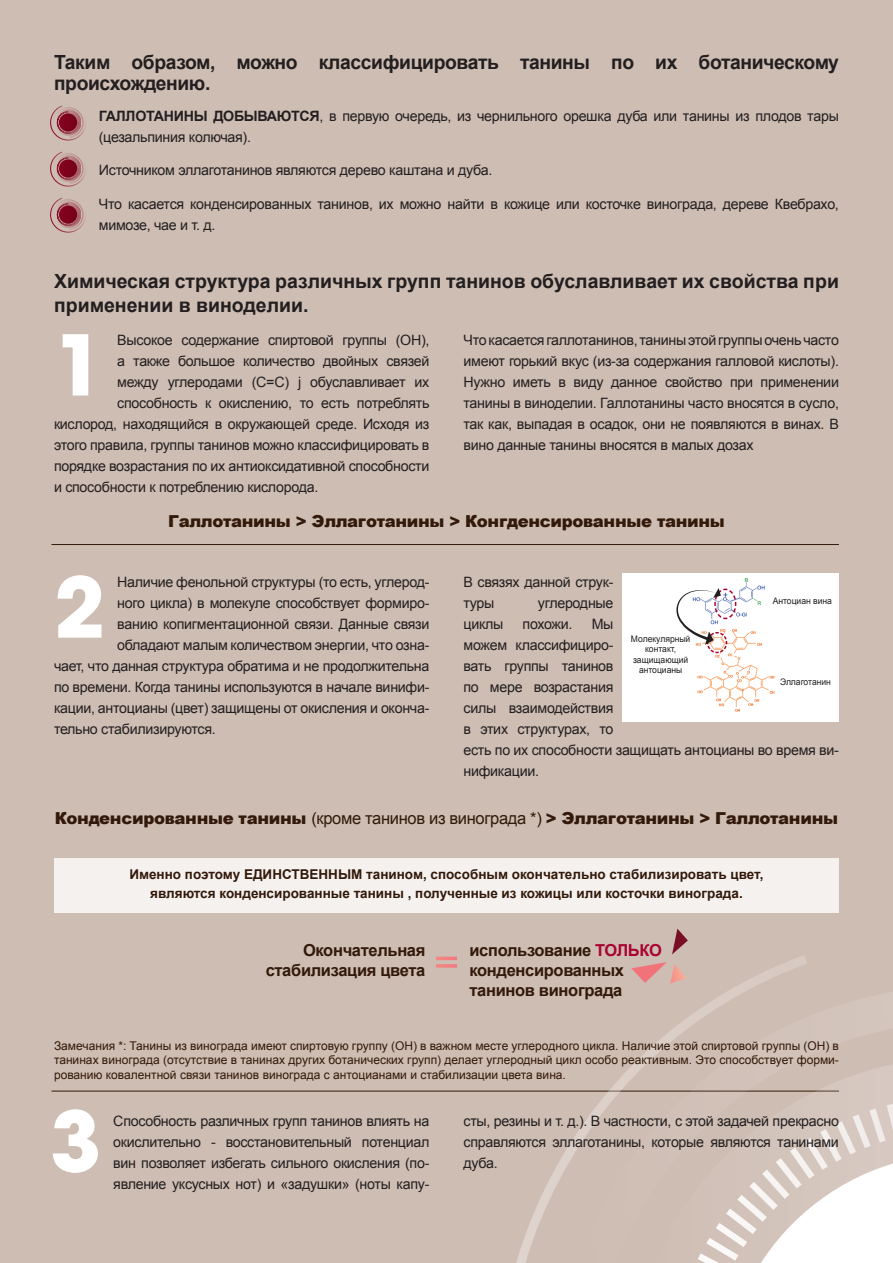
<style>
.page{position:relative;width:893px;height:1263px;background:#cebdb3}
.page>*{position:absolute;margin:0;border:0;box-sizing:border-box;transform-origin:0 0}
.t1{font:700 82.8px "ITC Avant Garde Std";color:#fff}
.t2{font:700 35.85px "Avant Garde IT Cby BT";color:#fff}
.t3{font:700 19.5px/21px "Arial";letter-spacing:-.015em;color:#231f20}
.t4{font:900 16.5px "Arial";letter-spacing:-.02em;color:#331909}
.t5{font:700 16.5px/19.8px "Arial";letter-spacing:-.02em;color:#331909}
.t6{font:14.25px/21px "Arial";letter-spacing:-.02em;color:#231f20}
.t7{font:700 13.5px/19.5px "Arial";color:#331909;text-align:center}
.t8{font:12px/14.4px "Arial";color:#331909;text-align:justify}
.t9{font:9px/10.5px "Arial";color:#231f20;text-align:center;scale:.95 1}
.s1{font-weight:700}
.s2{font-weight:400}
.s3{color:#a90332}
</style>
<div class="page">
<hr style="left:51px;top:544px;width:788px;height:1px;background:#331909">
<hr style="left:51px;top:1091px;width:788px;height:1px;background:#331909">
<svg style="left:443px;top:954px;width:450px;height:309px"></svg>
<svg style="left:660px;top:1089px;width:233px;height:174px"></svg>
<div style="left:54px;top:857px;width:785px;height:55px;background:#f5f1ef"></div>
<svg style="left:672px;top:929px;width:16px;height:25px"></svg>
<svg style="left:631px;top:962px;width:55px;height:22px"></svg>
<svg style="left:50px;top:106px;width:36px;height:35px"></svg>
<svg style="left:59px;top:113px;width:18px;height:19px"></svg>
<svg style="left:50px;top:152px;width:36px;height:35px"></svg>
<svg style="left:59px;top:159px;width:18px;height:19px"></svg>
<svg style="left:50px;top:198px;width:36px;height:35px"></svg>
<svg style="left:59px;top:205px;width:18px;height:19px"></svg>
<div style="left:622px;top:573px;width:217px;height:148px;background:#fff"></div>
<img style="left:697px;top:578px;width:78px;height:134px">
<svg style="left:676px;top:588px;width:61px;height:66px"></svg>
<p class="t3" style="left:54px;top:53px;width:786px">Таким образом, можно классифицировать танины по их ботаническому происхождению.</p>
<p class="t6" style="left:99px;top:105px;width:741px"><span class="s1">ГАЛЛОТАНИНЫ ДОБЫВАЮТСЯ</span>, в первую очередь, из чернильного орешка дуба или танины из плодов тары (цезальпиния колючая).</p>
<p class="t6" style="left:99px;top:160px;width:395px">Источником эллаготанинов являются дерево каштана и дуба.</p>
<p class="t6" style="left:99px;top:194px;width:742px">Что касается конденсированных танинов, их можно найти в кожице или косточке винограда, дереве Квебрахо, мимозе, чае и т. д.</p>
<p class="t3" style="left:54px;top:270px;width:786px;line-height:24px">Химическая структура различных групп танинов обуславливает их свойства при применении в виноделии.</p>
<p class="t6" style="left:117px;top:329px;width:314px">Высокое содержание спиртовой группы (OH),</p>
<p class="t6" style="left:117px;top:350px;width:314px">а также большое количество двойных связей</p>
<p class="t6" style="left:117px;top:371px;width:314px">между углеродами (C=C) j обуславливает их</p>
<p class="t6" style="left:117px;top:392px;width:314px">способность к окислению, то есть потреблять</p>
<p class="t6" style="left:54px;top:413px;width:377px">кислород, находящийся в окружающей среде. Исходя из</p>
<p class="t6" style="left:54px;top:434px;width:377px">этого правила, группы танинов можно классифицировать в</p>
<p class="t6" style="left:54px;top:455px;width:377px">порядке возрастания по их антиоксидативной способности</p>
<p class="t6" style="left:54px;top:476px;width:266px">и способности к потреблению кислорода.</p>
<p class="t1" style="left:54px;top:311px;width:53px">1</p>
<p class="t6" style="left:463px;top:329px;width:377px;text-align:justify">Что касается галлотанинов, танины этой группы очень часто имеют горький вкус (из-за содержания галловой кислоты).<br>Нужно иметь в виду данное свойство при применении танины в виноделии. Галлотанины часто вносятся в сусло, так как, выпадая в осадок, они не появляются в винах. В вино данные танины вносятся в малых дозах</p>
<p class="t4" style="left:168px;top:509px;width:558px">Галлотанины &gt; Эллаготанины &gt; Конгденсированные танины</p>
<p class="t1" style="left:54px;top:553px;width:53px">2</p>
<p class="t6" style="left:117px;top:571px;width:314px">Наличие фенольной структуры (то есть, углерод-</p>
<p class="t6" style="left:117px;top:592px;width:314px">ного цикла) в молекуле способствует формиро-</p>
<p class="t6" style="left:117px;top:613px;width:314px">ванию копигментационной связи. Данные связи</p>
<p class="t6" style="left:117px;top:634px;width:314px">обладают малым количеством энергии, что озна-</p>
<p class="t6" style="left:54px;top:655px;width:377px">чает, что данная структура обратима и не продолжительна</p>
<p class="t6" style="left:54px;top:676px;width:377px">по времени. Когда танины используются в начале винифи-</p>
<p class="t6" style="left:54px;top:697px;width:377px">кации, антоцианы (цвет) защищены от окисления и оконча-</p>
<p class="t6" style="left:54px;top:718px;width:163px">тельно стабилизируются.</p>
<p class="t6" style="left:463px;top:571px;width:151px">В связях данной струк&shy;туры</p>
<p class="t6" style="left:538px;top:592px;width:77px">углеродные</p>
<p class="t9" style="left:773px;top:595px;width:64px">Антоциан вина</p>
<p class="t6" style="left:463px;top:613px;width:377px;text-indent:128px">Мы<br>можем классифициро-<br>вать группы танинов<br>по мере возрастания<br>силы взаимодействия<br>в этих структурах, то<br>есть по их способности защищать антоцианы во время ви&shy;нификации.</p>
<p class="t6" style="left:463px;top:613px;width:41px">циклы</p>
<p class="t6" style="left:523px;top:613px;width:51px">похожи.</p>
<p class="t9" style="left:631px;top:634px;width:64px">Молекулярный контакт, защищающий антоцианы</p>
<p class="t9" style="left:780px;top:676px;width:55px">Эллаготанин</p>
<p class="t4" style="left:55px;top:806px;width:785px">Конденсированные танины <span class="s2">(кроме танинов из винограда *)</span> &gt; Эллаготанины &gt; Галлотанины</p>
<p class="t7" style="left:129px;top:865px;width:636px">Именно поэтому ЕДИНСТВЕННЫМ танином, способным окончательно стабилизировать цвет, являются конденсированные танины , полученные из кожицы или косточки винограда.</p>
<p class="t5" style="left:303px;top:941px;width:124px">Окончательная</p>
<p class="t5" style="left:266px;top:961px;width:161px">стабилизация цвета</p>
<p class="t2" style="left:432px;top:938px;width:31px">=</p>
<p class="t5" style="left:469px;top:941px;width:194px">использование <span class="s3">ТОЛЬКО </span>конденсированных</p>
<p class="t5" style="left:469px;top:980px;width:155px">танинов винограда</p>
<p class="t8" style="left:54px;top:1039px;width:786px">Замечания *: Танины из винограда имеют спиртовую группу (OH) в важном месте углеродного цикла. Наличие этой спиртовой группы (OH) в танинах винограда (отсутствие в танинах других ботанических групп) делает углеродный цикл особо реактивным. Это способствует форми&shy;рованию ковалентной связи танинов винограда с антоцианами и стабилизации цвета вина.</p>
<p class="t1" style="left:50px;top:1087px;width:53px">3</p>
<p class="t6" style="left:113px;top:1110px;width:318px;text-align:justify">Способность различных групп танинов влиять на окислительно - восстановительный потенциал вин позволяет избегать сильного окисления (по-</p>
<p class="t6" style="left:113px;top:1173px;width:318px">явление уксусных нот) и «задушки» (ноты капу-</p>
<p class="t6" style="left:463px;top:1110px;width:377px;text-align:justify">сты, резины и т. д.). В частности, с этой задачей прекрасно справляются эллаготанины, которые являются танинами дуба.</p>
</div>
